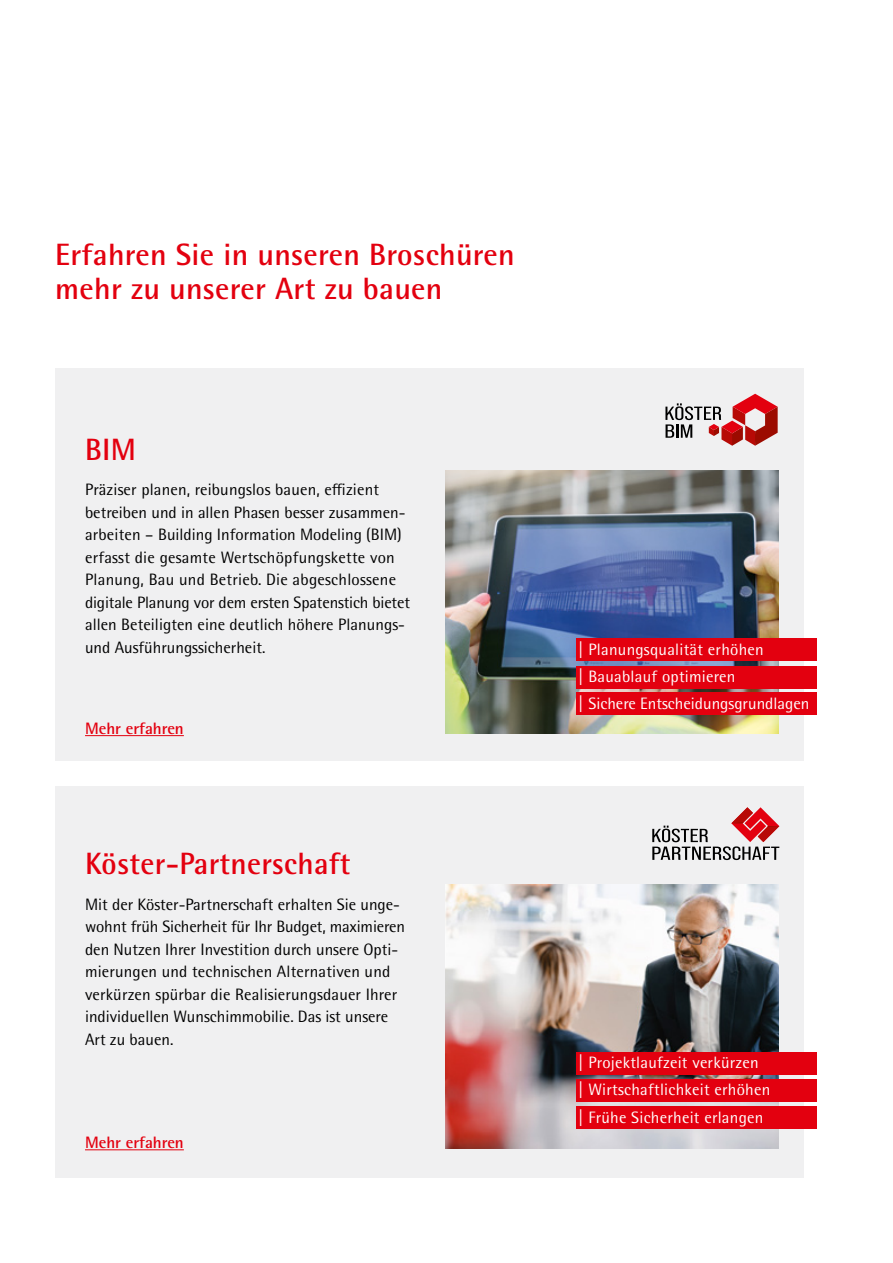
<style>
.page{position:relative;width:893px;height:1263px;background:#fff}
.page>*{position:absolute;margin:0;border:0;box-sizing:border-box;transform-origin:0 0}
.t1{font:700 30.9px/34.2px "Rotis Semi Sans Pro";letter-spacing:.01em;color:#e3000f}
.t2{font:16.5px/22.5px "Rotis Semi Sans Pro";color:#000}
.t3{font:16.5px/27.5px "Rotis Semi Sans Pro";letter-spacing:.015em;color:#fff}
.t4{font:700 16.5px "Rotis Semi Sans Pro";color:#e3000f}
</style>
<div class="page">
<div style="left:55px;top:368px;width:749px;height:392px;background:#f0f0f1"></div>
<div style="left:55px;top:787px;width:749px;height:391px;background:#f0f0f1"></div>
<img style="left:445px;top:470px;width:333px;height:264px">
<img style="left:445px;top:884px;width:333px;height:264px">
<svg style="left:665px;top:394px;width:113px;height:52px"></svg>
<div style="left:576px;top:1052px;width:241px;height:22px;background:#e3000f"></div>
<div style="left:576px;top:638px;width:241px;height:23px;background:#e3000f"></div>
<div style="left:576px;top:1079px;width:241px;height:23px;background:#e3000f"></div>
<div style="left:576px;top:666px;width:241px;height:22px;background:#e3000f"></div>
<div style="left:576px;top:1106px;width:241px;height:22px;background:#e3000f"></div>
<div style="left:576px;top:692px;width:241px;height:23px;background:#e3000f"></div>
<svg style="left:652px;top:807px;width:127px;height:53px"></svg>
<hr style="left:85px;top:735px;width:99px;height:1px;background:#e3000f">
<hr style="left:85px;top:1149px;width:99px;height:1px;background:#e3000f">
<h1 class="t1" style="left:55px;top:237px;width:461px">Erfahren Sie in unseren Broschüren mehr zu unserer Art zu bauen</h1>
<h1 class="t1" style="left:85px;top:432px;width:53px">BIM</h1>
<p class="t2" style="left:85px;top:478px;width:326px">Präziser planen, reibungslos bauen, effizient betreiben und in allen Phasen besser zusammen&shy;arbeiten – Building Information Modeling (BIM) erfasst die gesamte Wertschöpfungskette von Planung, Bau und Betrieb. Die abgeschlossene digitale Planung vor dem ersten Spatenstich bietet allen Beteiligten eine deutlich höhere Planungs&shy;und Ausführungssicherheit.</p>
<p class="t4" style="left:85px;top:718px;width:100px">Mehr erfahren</p>
<h1 class="t1" style="left:85px;top:846px;width:267px">Köster-Partnerschaft</h1>
<p class="t2" style="left:85px;top:893px;width:321px">Mit der Köster-Partnerschaft erhalten Sie unge&shy;wohnt früh Sicherheit für Ihr Budget, maximieren den Nutzen Ihrer Investition durch unsere Opti&shy;mierungen und technischen Alternativen und verkürzen spürbar die Realisierungsdauer Ihrer individuellen Wunschimmobilie. Das ist unsere Art zu bauen.</p>
<p class="t4" style="left:85px;top:1132px;width:100px">Mehr erfahren</p>
<p class="t3" style="left:578px;top:636px;width:233px">| Planungsqualität erhöhen<br>| Bauablauf optimieren<br>| Sichere Entscheidungsgrundlagen</p>
<p class="t3" style="left:578px;top:1049px;width:193px">| Projektlaufzeit verkürzen<br>| Wirtschaftlichkeit erhöhen | Frühe Sicherheit erlangen</p>
</div>
